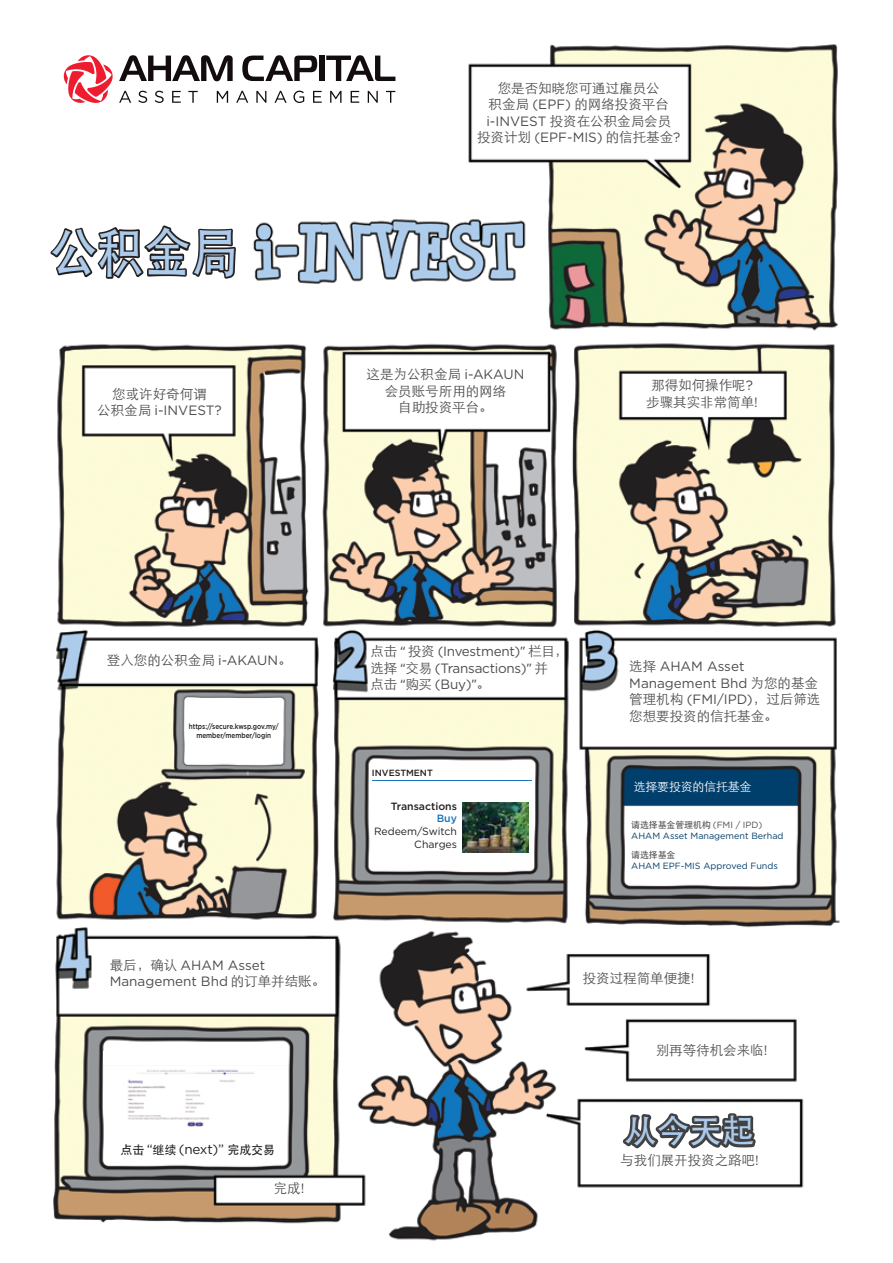
<style>
.page{position:relative;width:893px;height:1263px;background:#fff}
.page>*{position:absolute;margin:0;border:0;box-sizing:border-box;transform-origin:0 0}
.t1{font:500 53.7px "ST Heiti SC";color:#accbea;scale:.87 1}
.t2{font:500 32.55px "ST Heiti SC";color:#accbea}
.t3{font:300 13.5px/16.5px "ST Heiti SC";color:#4d4d4f;text-align:center}
.t4{font:13.5px/16.5px "Gotham";color:#4d4d4f}
.t5{font:13.5px/16.5px "Gotham";letter-spacing:-.02em;color:#4d4d4f}
.t6{font:500 12px "ST Heiti SC";letter-spacing:-.02em;color:#231f20}
.t7{font:300 12px "ST Heiti SC";letter-spacing:-.02em;color:#fff}
.t8{font:10.5px/12.6px "Gotham";color:#231f20;text-align:right}
.t9{font:500 10.5px "Gotham";color:#231f20}
.t10{font:500 10.5px "Gotham";color:#1c75bc}
.t11{font:9px "Gotham";color:#003e6b}
.t12{font:500 9px "ST Heiti SC";letter-spacing:-.02em;color:#4d4d4f}
.t13{font:500 9px "Gotham";color:#231f20}
.t14{font:500 7.5px/9px "Gotham";color:#231f20;text-align:center;scale:.85 1}
.s1{font-family:"ST Heiti SC";font-weight:300}
.s2{font-family:"Gotham";font-weight:400}
.s3{font-family:"Gotham";font-weight:400;font-size:13.5px}
.s4{font-family:"Whitney";font-weight:500}
</style>
<div class="page">
<img style="left:53px;top:44px;width:787px;height:1197px">
<div style="left:370px;top:776px;width:162px;height:43px;background:#fff"></div>
<div style="left:451px;top:821px;width:81px;height:45px;background:#fff"></div>
<div style="left:185px;top:700px;width:97px;height:62px;background:#fff"></div>
<img style="left:463px;top:803px;width:66px;height:50px">
<hr style="left:372px;top:780px;width:160px;height:1px;background:#1c75bc">
<div style="left:104px;top:1051px;width:184px;height:14px;background:#fff"></div>
<svg style="left:613px;top:1096px;width:149px;height:59px"></svg>
<svg style="left:63px;top:55px;width:332px;height:49px"></svg>
<svg style="left:50px;top:222px;width:188px;height:286px"></svg>
<img style="left:242px;top:203px;width:294px;height:94px">
<h1 class="t1" style="left:51px;top:222px;width:216px">公积金局</h1>
<p class="t3" style="left:112px;top:384px;width:96px">您或许好奇何谓</p>
<p class="t4" style="left:97px;top:402px;width:126px"><span class="s1">公积金局</span> i-INVEST?</p>
<p class="t3" style="left:486px;top:78px;width:186px">您是否知晓您可通过雇员公<br>积金局 <span class="s2">(EPF)</span> 的网络投资平台<span class="s2">i-INVEST</span> 投资在公积金局会员</p>
<p class="t4" style="left:477px;top:129px;width:205px"><span class="s1">投资计划</span> (EPF-MIS) <span class="s1">的信托基金</span>?</p>
<p class="t3" style="left:367px;top:365px;width:159px">这是为公积金局 <span class="s2">i-AKAUN</span>会员账号所用的网络<br>自助投资平台。</p>
<p class="t3" style="left:646px;top:376px;width:113px">那得如何操作呢<span class="s2">?</span>步骤其实非常简单<span class="s2">!</span></p>
<p class="t3" style="left:107px;top:650px;width:186px">登入您的公积金局 <span class="s2">i-AKAUN</span>。</p>
<p class="t14" style="left:189px;top:722px;width:107px">https://secure.kwsp.gov.my/ member/member/login</p>
<p class="t4" style="left:110px;top:956px;width:217px"><span class="s1">最后，确认</span> AHAM Asset<br>Management Bhd <span class="s1">的订单并结账。</span></p>
<p class="t6" style="left:121px;top:1143px;width:156px">点击 <span class="s3">“</span>继续 <span class="s3">(next)”</span> 完成交易</p>
<p class="t3" style="left:274px;top:1179px;width:32px">完成<span class="s2">!</span></p>
<p class="t5" style="left:371px;top:643px;width:199px"><span class="s1">点击</span> <span class="s4">“</span> <span class="s1">投资</span> (Investment)<span class="s4">”</span> <span class="s1">栏目，选择</span> <span class="s4">“</span><span class="s1">交易</span> (Transactions)<span class="s4">”</span> <span class="s1">并</span></p>
<p class="t3" style="left:371px;top:675px;width:121px">点击 <span class="s4">“</span>购买 <span class="s2">(Buy)</span><span class="s4">”</span>。</p>
<p class="t13" style="left:372px;top:767px;width:62px">INVESTMENT</p>
<p class="t9" style="left:391px;top:799px;width:68px">Transactions</p>
<p class="t10" style="left:437px;top:812px;width:22px">Buy</p>
<p class="t8" style="left:374px;top:825px;width:85px">Redeem/Switch<br>Charges</p>
<p class="t4" style="left:629px;top:658px;width:190px"><span class="s1">选择</span> AHAM Asset<br>Management Bhd <span class="s1">为您的基金</span></p>
<p class="t3" style="left:629px;top:689px;width:193px;text-align:left">管理机构 <span class="s2">(FMI/IPD)</span>，过后筛选您想要投资的信托基金。</p>
<p class="t7" style="left:634px;top:777px;width:119px">选择要投资的信托基金</p>
<p class="t12" style="left:631px;top:819px;width:132px">请选择基金管理机构 <span class="s2">(FMI / IPD)</span></p>
<p class="t11" style="left:631px;top:830px;width:154px">AHAM Asset Management Berhad</p>
<p class="t12" style="left:631px;top:850px;width:46px">请选择基金</p>
<p class="t11" style="left:631px;top:860px;width:148px">AHAM EPF-MIS Approved Funds</p>
<p class="t3" style="left:583px;top:968px;width:113px">投资过程简单便捷<span class="s2">!</span></p>
<p class="t3" style="left:656px;top:1040px;width:113px">别再等待机会来临<span class="s2">!</span></p>
<h2 class="t2" style="left:624px;top:1113px;width:132px">从今天起</h2>
<p class="t3" style="left:620px;top:1150px;width:140px">与我们展开投资之路吧<span class="s2">!</span></p>
</div>
